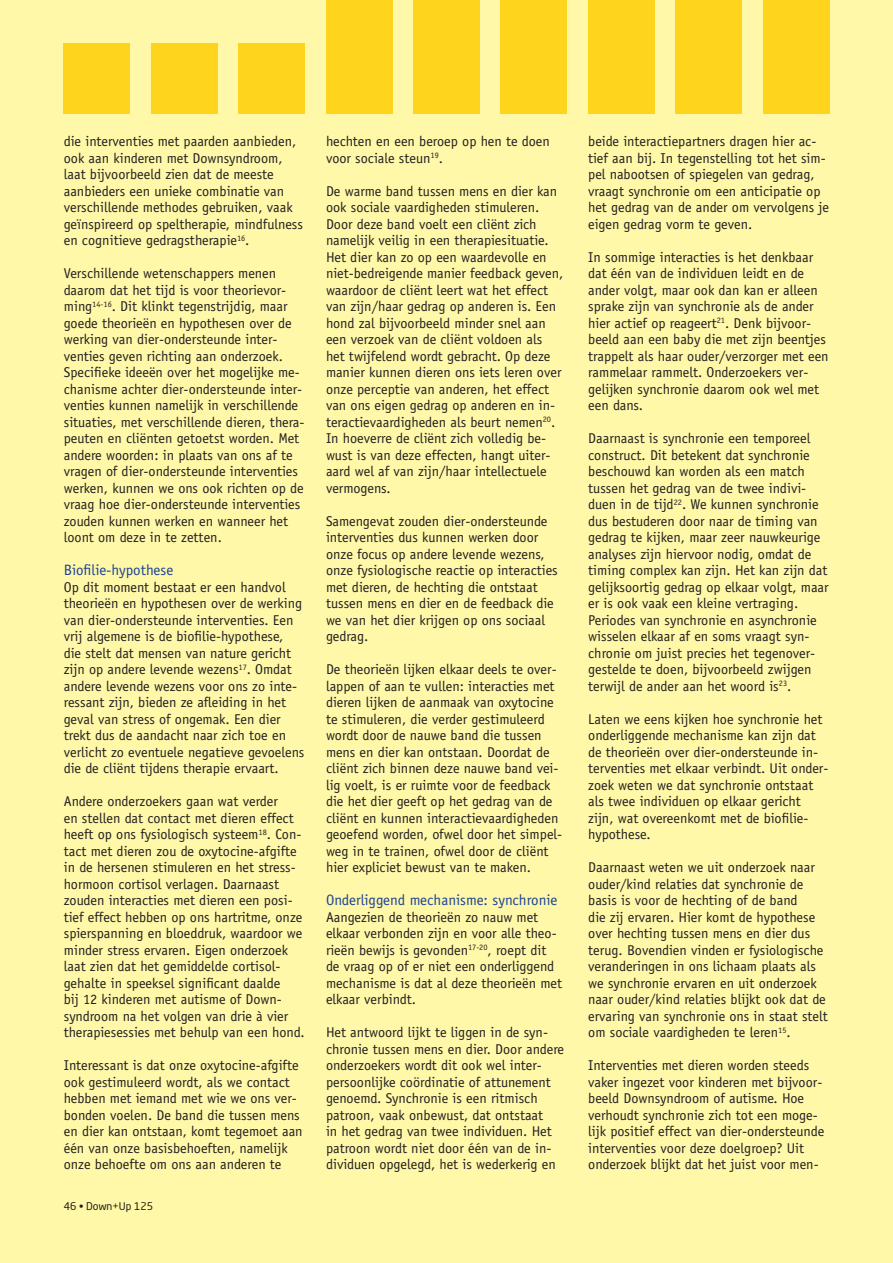
<style>
.page{position:relative;width:893px;height:1263px;background:#fff8a8}
.page>*{position:absolute;margin:0;border:0;box-sizing:border-box;transform-origin:0 0}
.t1{font:15px "Officina Sans";color:#1d4396}
.t2{font:14.25px/16.5px "Officina Sans";color:#231f20}
.t3{font:10.5px "Neo Sans Std";color:#231f20}
</style>
<div class="page">
<div style="left:64px;top:43px;width:66px;height:70px;background:#fed41d"></div>
<div style="left:151px;top:43px;width:66px;height:70px;background:#fed41d"></div>
<div style="left:239px;top:43px;width:66px;height:70px;background:#fed41d"></div>
<div style="left:326px;top:0;width:66px;height:113px;background:#fed41d"></div>
<div style="left:413px;top:0;width:67px;height:113px;background:#fed41d"></div>
<div style="left:501px;top:0;width:66px;height:113px;background:#fed41d"></div>
<div style="left:588px;top:0;width:66px;height:113px;background:#fed41d"></div>
<div style="left:676px;top:0;width:66px;height:113px;background:#fed41d"></div>
<div style="left:763px;top:0;width:66px;height:113px;background:#fed41d"></div>
<p class="t2" style="left:64px;top:133px;width:241px">die interventies met paarden aanbieden, ook aan kinderen met Downsyndroom, laat bijvoorbeeld zien dat de meeste aanbieders een unieke combinatie van verschillende methodes gebruiken, vaak geïnspireerd op speltherapie, mindfulness en cognitieve gedragstherapie<sup>16</sup>.</p>
<p class="t2" style="left:64px;top:265px;width:242px">Verschillende wetenschappers menen daarom dat het tijd is voor theorievor&shy;ming<sup>14-16</sup>. Dit klinkt tegenstrijdig, maar goede theorieën en hypothesen over de werking van dier-ondersteunde inter&shy;venties geven richting aan onderzoek.<br>Specifieke ideeën over het mogelijke me&shy;chanisme achter dier-ondersteunde inter&shy;venties kunnen namelijk in verschillende situaties, met verschillende dieren, thera&shy;peuten en cliënten getoetst worden. Met andere woorden: in plaats van ons af te vragen of dier-ondersteunde interventies werken, kunnen we ons ook richten op de vraag hoe dier-ondersteunde interventies zouden kunnen werken en wanneer het loont om deze in te zetten.</p>
<p class="t1" style="left:64px;top:561px;width:111px">Biofilie-hypothese</p>
<p class="t2" style="left:64px;top:579px;width:242px">Op dit moment bestaat er een handvol theorieën en hypothesen over de werking van dier-ondersteunde interventies. Een vrij algemene is de biofilie-hypothese,<br>die stelt dat mensen van nature gericht zijn op andere levende wezens<sup>17</sup>. Omdat andere levende wezens voor ons zo inte&shy;ressant zijn, bieden ze afleiding in het geval van stress of ongemak. Een dier trekt dus de aandacht naar zich toe en verlicht zo eventuele negatieve gevoelens die de cliënt tijdens therapie ervaart.</p>
<p class="t2" style="left:64px;top:793px;width:242px">Andere onderzoekers gaan wat verder<br>en stellen dat contact met dieren effect heeft op ons fysiologisch systeem<sup>18</sup>. Con&shy;tact met dieren zou de oxytocine-afgifte in de hersenen stimuleren en het stress&shy;hormoon cortisol verlagen. Daarnaast zouden interacties met dieren een posi&shy;tief effect hebben op ons hartritme, onze spierspanning en bloeddruk, waardoor we minder stress ervaren. Eigen onderzoek laat zien dat het gemiddelde cortisol&shy;gehalte in speeksel significant daalde<br>bij 12 kinderen met autisme of Down&shy;syndroom na het volgen van drie à vier therapiesessies met behulp van een hond.</p>
<p class="t2" style="left:64px;top:1057px;width:240px">Interessant is dat onze oxytocine-afgifte ook gestimuleerd wordt, als we contact hebben met iemand met wie we ons ver&shy;bonden voelen. De band die tussen mens en dier kan ontstaan, komt tegemoet aan één van onze basisbehoeften, namelijk onze behoefte om ons aan anderen te</p>
<p class="t3" style="left:64px;top:1200px;width:91px">46 • Down+Up 125</p>
<p class="t2" style="left:326px;top:133px;width:225px">hechten en een beroep op hen te doen voor sociale steun<sup>19</sup>.</p>
<p class="t2" style="left:326px;top:183px;width:239px">De warme band tussen mens en dier kan ook sociale vaardigheden stimuleren.<br>Door deze band voelt een cliënt zich namelijk veilig in een therapiesituatie.<br>Het dier kan zo op een waardevolle en niet-bedreigende manier feedback geven, waardoor de cliënt leert wat het effect van zijn/haar gedrag op anderen is. Een hond zal bijvoorbeeld minder snel aan een verzoek van de cliënt voldoen als het twijfelend wordt gebracht. Op deze manier kunnen dieren ons iets leren over onze perceptie van anderen, het effect van ons eigen gedrag op anderen en in&shy;teractievaardigheden als beurt nemen<sup>20</sup>.<br>In hoeverre de cliënt zich volledig be&shy;wust is van deze effecten, hangt uiter&shy;aard wel af van zijn/haar intellectuele vermogens.</p>
<p class="t2" style="left:326px;top:513px;width:233px">Samengevat zouden dier-ondersteunde interventies dus kunnen werken door onze focus op andere levende wezens, onze fysiologische reactie op interacties met dieren, de hechting die ontstaat tussen mens en dier en de feedback die we van het dier krijgen op ons sociaal gedrag.</p>
<p class="t2" style="left:326px;top:661px;width:238px">De theorieën lijken elkaar deels te over&shy;lappen of aan te vullen: interacties met dieren lijken de aanmaak van oxytocine te stimuleren, die verder gestimuleerd wordt door de nauwe band die tussen mens en dier kan ontstaan. Doordat de cliënt zich binnen deze nauwe band vei&shy;lig voelt, is er ruimte voor de feedback die het dier geeft op het gedrag van de cliënt en kunnen interactievaardigheden geoefend worden, ofwel door het simpel&shy;weg in te trainen, ofwel door de cliënt hier expliciet bewust van te maken.</p>
<p class="t1" style="left:326px;top:891px;width:233px">Onderliggend mechanisme: synchronie</p>
<p class="t2" style="left:326px;top:909px;width:237px">Aangezien de theorieën zo nauw met elkaar verbonden zijn en voor alle theo&shy;rieën bewijs is gevonden<sup>17-20</sup>, roept dit de vraag op of er niet een onderliggend mechanisme is dat al deze theorieën met elkaar verbindt.</p>
<p class="t2" style="left:326px;top:1024px;width:240px">Het antwoord lijkt te liggen in de syn&shy;chronie tussen mens en dier. Door andere onderzoekers wordt dit ook wel inter&shy;persoonlijke coördinatie of attunement genoemd. Synchronie is een ritmisch patroon, vaak onbewust, dat ontstaat<br>in het gedrag van twee individuen. Het patroon wordt niet door één van de in&shy;dividuen opgelegd, het is wederkerig en</p>
<p class="t2" style="left:588px;top:133px;width:242px">beide interactiepartners dragen hier ac&shy;tief aan bij. In tegenstelling tot het sim&shy;pel nabootsen of spiegelen van gedrag, vraagt synchronie om een anticipatie op het gedrag van de ander om vervolgens je eigen gedrag vorm te geven.</p>
<p class="t2" style="left:588px;top:249px;width:242px">In sommige interacties is het denkbaar dat één van de individuen leidt en de ander volgt, maar ook dan kan er alleen sprake zijn van synchronie als de ander hier actief op reageert<sup>21</sup>. Denk bijvoor&shy;beeld aan een baby die met zijn beentjes trappelt als haar ouder/verzorger met een rammelaar rammelt. Onderzoekers ver&shy;gelijken synchronie daarom ook wel met een dans.</p>
<p class="t2" style="left:588px;top:430px;width:242px">Daarnaast is synchronie een temporeel construct. Dit betekent dat synchronie beschouwd kan worden als een match tussen het gedrag van de twee indivi&shy;duen in de tijd<sup>22</sup>. We kunnen synchronie dus bestuderen door naar de timing van gedrag te kijken, maar zeer nauwkeurige analyses zijn hiervoor nodig, omdat de timing complex kan zijn. Het kan zijn dat gelijksoortig gedrag op elkaar volgt, maar er is ook vaak een kleine vertraging.<br>Periodes van synchronie en asynchronie wisselen elkaar af en soms vraagt syn&shy;chronie om juist precies het tegenover&shy;gestelde te doen, bijvoorbeeld zwijgen terwijl de ander aan het woord is<sup>23</sup>.</p>
<p class="t2" style="left:588px;top:711px;width:242px">Laten we eens kijken hoe synchronie het onderliggende mechanisme kan zijn dat de theorieën over dier-ondersteunde in&shy;terventies met elkaar verbindt. Uit onder&shy;zoek weten we dat synchronie ontstaat als twee individuen op elkaar gericht zijn, wat overeenkomt met de biofilie&shy;hypothese.</p>
<p class="t2" style="left:588px;top:859px;width:241px">Daarnaast weten we uit onderzoek naar ouder/kind relaties dat synchronie de basis is voor de hechting of de band<br>die zij ervaren. Hier komt de hypothese over hechting tussen mens en dier dus terug. Bovendien vinden er fysiologische veranderingen in ons lichaam plaats als we synchronie ervaren en uit onderzoek naar ouder/kind relaties blijkt ook dat de ervaring van synchronie ons in staat stelt om sociale vaardigheden te leren<sup>15</sup>.</p>
<p class="t2" style="left:588px;top:1057px;width:238px">Interventies met dieren worden steeds vaker ingezet voor kinderen met bijvoor&shy;beeld Downsyndroom of autisme. Hoe verhoudt synchronie zich tot een moge&shy;lijk positief effect van dier-ondersteunde interventies voor deze doelgroep? Uit onderzoek blijkt dat het juist voor men-</p>
</div>
